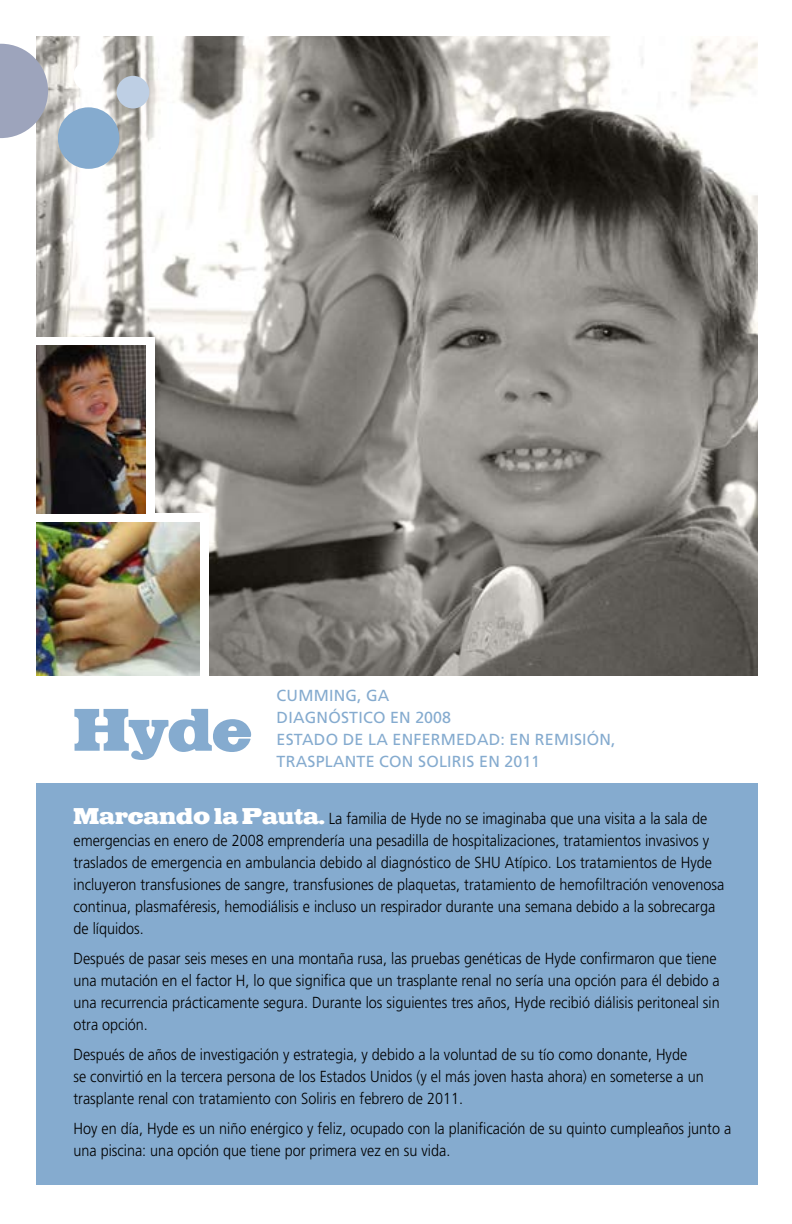
<style>
.page{position:relative;width:792px;height:1224px;background:#fff}
.page>*{position:absolute;margin:0;border:0;box-sizing:border-box;transform-origin:0 0}
.t1{font:800 58.2px "Egypto";color:#85abcf;scale:.9 1}
.t2{font:300 16px/22px "Frutiger";color:#000;scale:.9 1}
.t3{font:16px/22px "Frutiger";letter-spacing:.015em;color:#85abcf}
.s1{font-family:"Egypto";font-weight:800;font-size:22.2px;color:#fff}
</style>
<div class="page">
<img style="left:36px;top:37px;width:721px;height:639px">
<div style="left:56px;top:514px;width:152px;height:183px;background:#fff"></div>
<div style="left:29px;top:337px;width:125px;height:214px;background:#fff"></div>
<div style="left:36px;top:783px;width:721px;height:402px;background:#85abcf"></div>
<div style="left:117px;top:76px;width:32px;height:33px;background:#becfe4;border-radius:50%"></div>
<div style="left:58px;top:107px;width:62px;height:62px;background:#85abcf;border-radius:50%"></div>
<svg style="left:0;top:43px;width:48px;height:95px;background:#a7adbf"></svg>
<div style="left:73px;top:61px;width:31px;height:30px;background:#fff;border-radius:50%"></div>
<img style="left:36px;top:346px;width:110px;height:168px">
<img style="left:36px;top:522px;width:163px;height:154px">
<h1 class="t1" style="left:73px;top:688px;width:200px">Hyde</h1>
<p class="t3" style="left:277px;top:684px;width:341px">CUMMING, GA<br>DIAGNÓSTICO EN 2008<br>ESTADO DE LA ENFERMEDAD: EN REMISIÓN,<br>TRASPLANTE CON SOLIRIS EN 2011</p>
<p class="t2" style="left:73px;top:807px;width:725px"><span class="s1">Marcando la Pauta.</span> La familia de Hyde no se imaginaba que una visita a la sala de emergencias en enero de 2008 emprendería una pesadilla de hospitalizaciones, tratamientos invasivos y traslados de emergencia en ambulancia debido al diagnóstico de SHU Atípico. Los tratamientos de Hyde incluyeron transfusiones de sangre, transfusiones de plaquetas, tratamiento de hemofiltración venovenosa continua, plasmaféresis, hemodiálisis e incluso un respirador durante una semana debido a la sobrecarga de líquidos.</p>
<p class="t2" style="left:74px;top:947px;width:720px">Después de pasar seis meses en una montaña rusa, las pruebas genéticas de Hyde confirmaron que tiene una mutación en el factor H, lo que significa que un trasplante renal no sería una opción para él debido a una recurrencia prácticamente segura. Durante los siguientes tres años, Hyde recibió diálisis peritoneal sin otra opción.</p>
<p class="t2" style="left:74px;top:1043px;width:702px">Después de años de investigación y estrategia, y debido a la voluntad de su tío como donante, Hyde se convirtió en la tercera persona de los Estados Unidos (y el más joven hasta ahora) en someterse a un trasplante renal con tratamiento con Soliris en febrero de 2011.</p>
<p class="t2" style="left:74px;top:1117px;width:732px">Hoy en día, Hyde es un niño enérgico y feliz, ocupado con la planificación de su quinto cumpleaños junto a una piscina: una opción que tiene por primera vez en su vida.</p>
</div>
